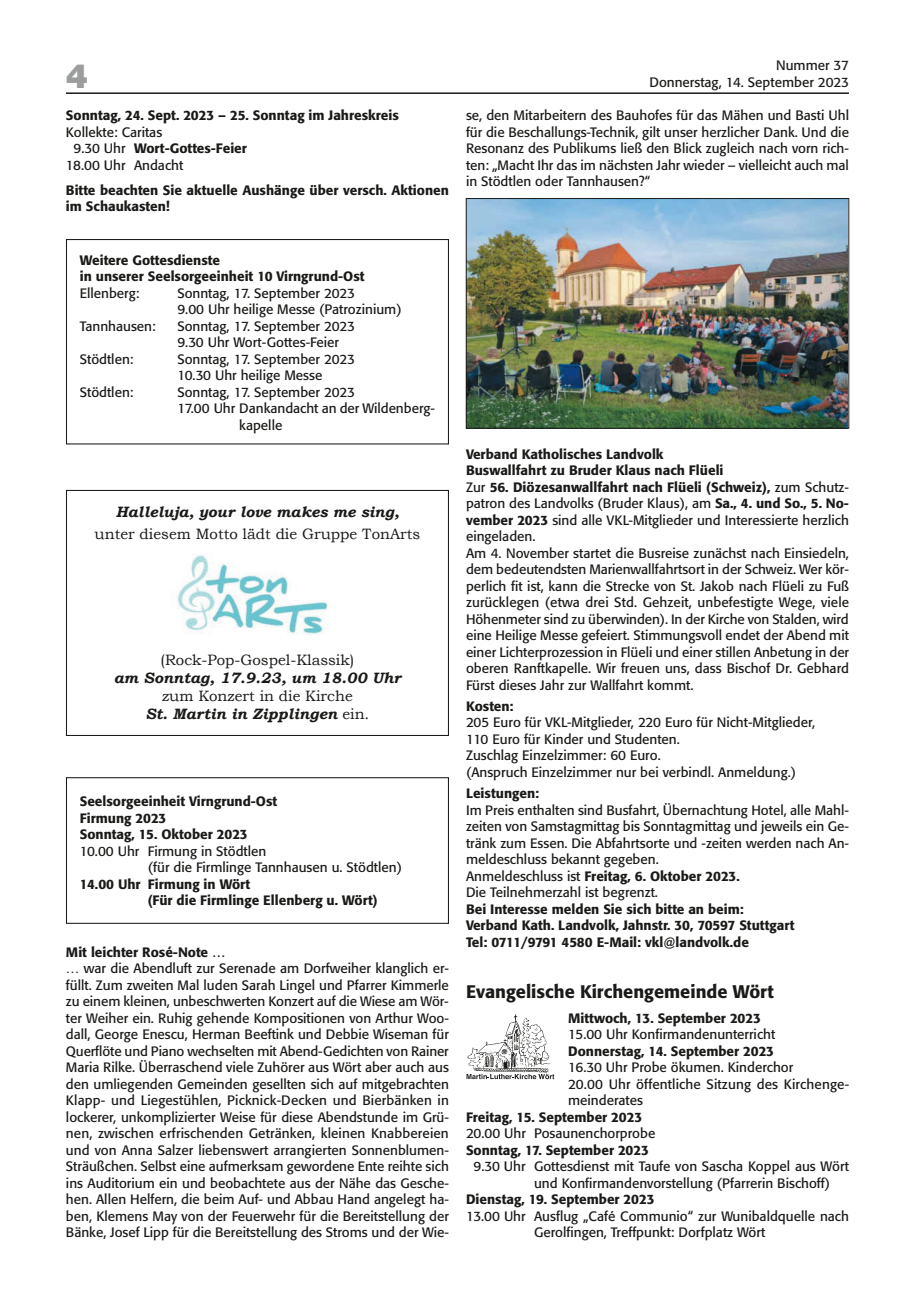
<style>
.page{position:relative;width:915px;height:1297px;background:#fff}
.page>*{position:absolute;margin:0;border:0;box-sizing:border-box;transform-origin:0 0}
.t1{font:900 36px "Nimbus Sans Novus T";color:#9c9d9d}
.t2{font:italic 700 22.5px "Calibri";color:#1a1a18}
.t3{font:500 18px "Formata";color:#1a1a18}
.t4{font:italic 700 15.6px "Calibri";color:#1a1a18}
.t5{font:italic 700 15.15px "Calibri";color:#1a1a18}
.t6{font:15px/18px "Bookman Old Style";color:#1a1a18;text-align:center}
.t7{font:italic 700 15px "Bookman Old Style";color:#1a1a18}
.t8{font:13.5px/16.5px "Formata";color:#1a1a18}
.t9{font:500 13.5px/16.5px "Formata";color:#1a1a18}
.t10{font:10.8px/19.8px "Century Gothic";color:#1a1a18}
.s1{font-weight:400}
.s2{font-size:19.5px}
.s3{font-weight:700;font-style:italic}
.s4{font-weight:500}
</style>
<div class="page">
<hr style="left:66px;top:92px;width:782px;height:2px;background:#1a1a18">
<div style="left:66px;top:239px;width:383px;height:205px;border:1px solid #1a1a18"></div>
<img style="left:177px;top:555px;width:152px;height:79px">
<div style="left:66px;top:490px;width:383px;height:246px;border:1px solid #1a1a18"></div>
<div style="left:66px;top:777px;width:383px;height:147px;border:1px solid #1a1a18"></div>
<img style="left:468px;top:200px;width:378px;height:226px">
<div style="left:466px;top:198px;width:382px;height:230px;border:1px solid #1a1a18"></div>
<svg style="left:466px;top:1014px;width:88px;height:65px"></svg>
<h1 class="t1" style="left:66px;top:55px;width:24px">4</h1>
<p class="t8" style="left:649px;top:57px;width:201px;text-align:right">Nummer 37<br>Donnerstag, 14. September 2023</p>
<p class="t9" style="left:66px;top:107px;width:334px">Sonntag, 24. Sept. 2023 – 25. Sonntag im Jahreskreis</p>
<p class="t8" style="left:66px;top:124px;width:98px">Kollekte: Caritas</p>
<p class="t9" style="left:73px;top:140px;width:175px"><span class="s1">9.30 Uhr</span> Wort-Gottes-Feier</p>
<p class="t8" style="left:66px;top:157px;width:119px">18.00 Uhr Andacht</p>
<p class="t9" style="left:66px;top:182px;width:384px">Bitte beachten Sie aktuelle Aushänge über versch. Aktionen im Schaukasten!</p>
<p class="t8" style="left:466px;top:107px;width:384px;text-align:justify">se, den Mitarbeitern des Bauhofes für das Mähen und Basti Uhl für die Beschallungs-Technik, gilt unser herzlicher Dank. Und die Resonanz des Publikums ließ den Blick zugleich nach vorn rich&shy;ten: „Macht Ihr das im nächsten Jahr wieder – vielleicht auch mal in Stödtlen oder Tannhausen?“</p>
<p class="t10" style="left:466px;top:115px;width:378px">Basti Uhl für die Beschallungs-Technik, gilt unser herzlicher Dank. Und die Resonanz des Publikums ließ den Blick zugleich nach vorn richten: „Macht Ihr das im nächsten Jahr wieder – vielleicht auch mal in Stödtlen oder Tannhausen?“</p>
<p class="t9" style="left:80px;top:251px;width:286px">Weitere Gottesdienste<br>in unserer Seelsorgeeinheit 10 Virngrund-Ost</p>
<p class="t8" style="left:80px;top:285px;width:61px">Ellenberg:</p>
<p class="t8" style="left:177px;top:285px;width:226px">Sonntag, 17. September 2023<br>9.00 Uhr heilige Messe (Patrozinium)</p>
<p class="t8" style="left:80px;top:318px;width:77px">Tannhausen:</p>
<p class="t8" style="left:177px;top:318px;width:179px">Sonntag, 17. September 2023<br>9.30 Uhr Wort-Gottes-Feier</p>
<p class="t8" style="left:80px;top:350px;width:55px">Stödtlen:</p>
<p class="t8" style="left:177px;top:350px;width:179px">Sonntag, 17. September 2023<br>10.30 Uhr heilige Messe</p>
<p class="t8" style="left:80px;top:383px;width:55px">Stödtlen:</p>
<p class="t8" style="left:177px;top:383px;width:179px">Sonntag, 17. September 2023</p>
<p class="t8" style="left:177px;top:400px;width:259px">17.00 Uhr Dankandacht an der Wildenberg-</p>
<p class="t8" style="left:239px;top:416px;width:45px">kapelle</p>
<p class="t7" style="left:116px;top:503px;width:285px">Halleluja, your love makes me sing,</p>
<p class="t6" style="left:95px;top:525px;width:327px">unter diesem Motto lädt die Gruppe TonArts</p>
<p class="t4" style="left:93px;top:522px;width:315px">unter diesem Motto lädt die <span class="s2">Gruppe TonArts</span></p>
<p class="t5" style="left:169px;top:643px;width:165px">(Rock-Pop-Gospel-Klassik)</p>
<h2 class="t2" style="left:88px;top:670px;width:325px">am Sonntag, 17.9.23 um 18.00 Uhr</h2>
<p class="t4" style="left:169px;top:708px;width:164px">zum Konzert in die Kirche</p>
<p class="t6" style="left:160px;top:651px;width:195px">(Rock-Pop-Gospel-Klassik)</p>
<p class="t7" style="left:114px;top:669px;width:289px">am Sonntag, 17.9.23, um 18.00 Uhr</p>
<p class="t6" style="left:145px;top:687px;width:225px">zum Konzert in die Kirche<br><span class="s3">St. Martin in Zipplingen</span> ein.</p>
<p class="t9" style="left:80px;top:793px;width:199px">Seelsorgeeinheit Virngrund-Ost<br>Firmung 2023<br>Sonntag, 15. Oktober 2023</p>
<p class="t8" style="left:148px;top:843px;width:255px;text-indent:-68px">10.00 Uhr Firmung in Stödtlen<br>(für die Firmlinge Tannhausen u. Stödtlen)</p>
<p class="t9" style="left:148px;top:876px;width:231px;text-indent:-68px">14.00 Uhr Firmung in Wört<br>(Für die Firmlinge Ellenberg u. Wört)</p>
<p class="t9" style="left:66px;top:944px;width:161px">Mit leichter Rosé-Note …</p>
<p class="t8" style="left:66px;top:960px;width:384px;text-align:justify">… war die Abendluft zur Serenade am Dorfweiher klanglich er&shy;füllt. Zum zweiten Mal luden Sarah Lingel und Pfarrer Kimmerle zu einem kleinen, unbeschwerten Konzert auf die Wiese am Wör&shy;ter Weiher ein. Ruhig gehende Kompositionen von Arthur Woo&shy;dall, George Enescu, Herman Beeftink und Debbie Wiseman für Querflöte und Piano wechselten mit Abend-Gedichten von Rainer Maria Rilke. Überraschend viele Zuhörer aus Wört aber auch aus den umliegenden Gemeinden gesellten sich auf mitgebrachten Klapp- und Liegestühlen, Picknick-Decken und Bierbänken in lockerer, unkomplizierter Weise für diese Abendstunde im Grü&shy;nen, zwischen erfrischenden Getränken, kleinen Knabbereien und von Anna Salzer liebenswert arrangierten Sonnenblumen-Sträußchen. Selbst eine aufmerksam gewordene Ente reihte sich ins Auditorium ein und beobachtete aus der Nähe das Gesche&shy;hen. Allen Helfern, die beim Auf- und Abbau Hand angelegt ha&shy;ben, Klemens May von der Feuerwehr für die Bereitstellung der Bänke, Josef Lipp für die Bereitstellung des Stroms und der Wie-</p>
<p class="t8" style="left:466px;top:446px;width:384px"><span class="s4">Verband Katholisches Landvolk<br>Buswallfahrt zu Bruder Klaus nach Flüeli<br></span>Zur <span class="s4">56. Diözesanwallfahrt nach Flüeli (Schweiz),</span> zum Schutz&shy;patron des Landvolks (Bruder Klaus), am <span class="s4">Sa., 4. und So., 5. No&shy;vember 2023</span> sind alle VKL-Mitglieder und Interessierte herzlich eingeladen.<br>Am 4. November startet die Busreise zunächst nach Einsiedeln, dem bedeutendsten Marienwallfahrtsort in der Schweiz. Wer kör&shy;perlich fit ist, kann die Strecke von St. Jakob nach Flüeli zu Fuß zurücklegen (etwa drei Std. Gehzeit, unbefestigte Wege, viele Höhenmeter sind zu überwinden). In der Kirche von Stalden, wird eine Heilige Messe gefeiert. Stimmungsvoll endet der Abend mit einer Lichterprozession in Flüeli und einer stillen Anbetung in der oberen Ranftkapelle. Wir freuen uns, dass Bischof Dr. Gebhard Fürst dieses Jahr zur Wallfahrt kommt.</p>
<p class="t9" style="left:466px;top:698px;width:49px">Kosten:</p>
<p class="t8" style="left:466px;top:714px;width:350px">205 Euro für VKL-Mitglieder, 220 Euro für Nicht-Mitglieder, 110 Euro für Kinder und Studenten.<br>Zuschlag Einzelzimmer: 60 Euro.<br>(Anspruch Einzelzimmer nur bei verbindl. Anmeldung.)</p>
<p class="t9" style="left:466px;top:785px;width:75px">Leistungen:</p>
<p class="t8" style="left:466px;top:801px;width:384px">Im Preis enthalten sind Busfahrt, Übernachtung Hotel, alle Mahl&shy;zeiten von Samstagmittag bis Sonntagmittag und jeweils ein Ge&shy;tränk zum Essen. Die Abfahrtsorte und -zeiten werden nach An&shy;meldeschluss bekannt gegeben.<br>Anmeldeschluss ist <span class="s4">Freitag, 6. Oktober 2023.<br></span>Die Teilnehmerzahl ist begrenzt.</p>
<p class="t9" style="left:466px;top:900px;width:330px">Bei Interesse melden Sie sich bitte an beim:<br>Verband Kath. Landvolk, Jahnstr. 30, 70597 Stuttgart<br>Tel: 0711/9791 4580 E-Mail: vkl@landvolk.de</p>
<h3 class="t3" style="left:466px;top:980px;width:309px">Evangelische Kirchengemeinde Wört</h3>
<p class="t9" style="left:568px;top:1010px;width:194px">Mittwoch, 13. September 2023</p>
<p class="t8" style="left:568px;top:1026px;width:208px">15.00 Uhr Konfirmandenunterricht</p>
<p class="t9" style="left:568px;top:1043px;width:207px">Donnerstag, 14. September 2023</p>
<p class="t8" style="left:568px;top:1059px;width:282px">16.30 Uhr Probe ökumen. Kinderchor<br>20.00 Uhr öffentliche Sitzung des Kirchenge&shy;meinderates</p>
<p class="t9" style="left:466px;top:1109px;width:178px">Freitag, 15. September 2023</p>
<p class="t8" style="left:466px;top:1125px;width:191px">20.00 Uhr Posaunenchorprobe</p>
<p class="t9" style="left:466px;top:1142px;width:184px">Sonntag, 17. September 2023</p>
<p class="t8" style="left:534px;top:1158px;width:316px;text-indent:-61px">9.30 Uhr Gottesdienst mit Taufe von Sascha Koppel aus Wört und Konfirmandenvorstellung (Pfarrerin Bischoff)</p>
<p class="t9" style="left:466px;top:1191px;width:190px">Dienstag, 19. September 2023</p>
<p class="t8" style="left:534px;top:1208px;width:316px;text-indent:-68px">13.00 Uhr Ausflug „Café Communio“ zur Wunibaldquelle nach<br>Gerolfingen, Treffpunkt: Dorfplatz Wört</p>
</div>
